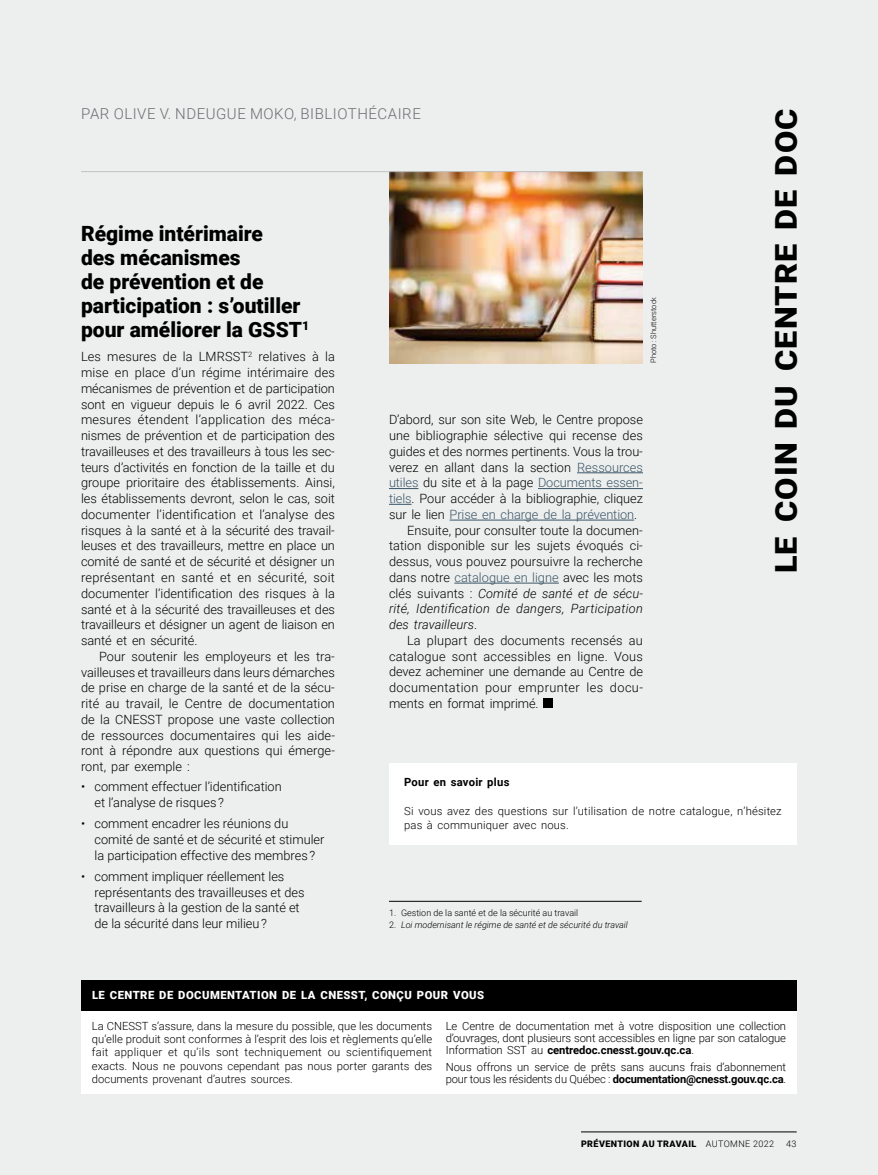
<style>
.page{position:relative;width:878px;height:1175px;background:#fff}
.page>*{position:absolute;margin:0;border:0;box-sizing:border-box;transform-origin:0 0}
.t1{font:900 30px "Roboto";letter-spacing:.035em;color:#000;scale:1.08 1}
.t2{font:900 21px/24px "Roboto";color:#000}
.t3{font:300 15px "Roboto";letter-spacing:.035em;color:#6c6e72}
.t4{font:300 12.75px/15.8px "Roboto";color:#000}
.t5{font:italic 300 12.75px "Roboto";letter-spacing:.02em;color:#000}
.t6{font:300 12.75px "Roboto";letter-spacing:-.005em;color:#3b5667}
.t7{font:300 12.75px "Roboto";letter-spacing:.03em;color:#000}
.t8{font:300 11.25px/13.4px "Roboto";letter-spacing:.005em;color:#000;text-align:justify}
.t9{font:900 11.25px "Roboto";letter-spacing:.04em;color:#fff}
.t10{font:700 11.25px "Roboto";letter-spacing:.025em;color:#000}
.t11{font:italic 300 9px "Roboto";color:#000}
.t12{font:300 9px "Roboto";color:#000}
.t13{font:900 9px "Roboto";letter-spacing:.045em;color:#000}
.t14{font:300 7.5px "Roboto";color:#000}
.s1{color:#3b5667}
.s2{color:#000}
.s3{font-style:normal}
.s4{font-weight:700}
.s5{font-weight:300}
</style>
<div class="page">
<div style="left:0;top:0;width:878px;height:1174px;background:#edeeee"></div>
<hr style="left:581px;top:1131px;width:215px;height:1px;background:#000">
<img style="left:389px;top:172px;width:254px;height:191px">
<div style="left:81px;top:1010px;width:715px;height:84px;background:#fff"></div>
<div style="left:81px;top:980px;width:715px;height:30px;background:#000"></div>
<hr style="left:577px;top:472px;width:66px;height:1px;background:#3b5667">
<svg style="left:389px;top:488px;width:29px;height:1px"></svg>
<hr style="left:538px;top:488px;width:105px;height:1px;background:#3b5667">
<svg style="left:389px;top:504px;width:22px;height:1px"></svg>
<hr style="left:449px;top:520px;width:185px;height:1px;background:#3b5667">
<hr style="left:454px;top:583px;width:105px;height:1px;background:#3b5667">
<div style="left:543px;top:698px;width:10px;height:10px;background:#000"></div>
<hr style="left:389px;top:901px;width:252px;height:1px;background:#000">
<div style="left:389px;top:762px;width:407px;height:82px;background:#fff"></div>
<hr style="left:81px;top:171px;width:562px;height:1px;background:#c1c2c3">
<p class="t3" style="left:81px;top:103px;width:341px">PAR OLIVE V. NDEUGUE MOKO, BIBLIOTHÉCAIRE</p>
<h1 class="t1" style="left:765px;top:573px;width:431px;rotate:-90deg">LE COIN DU CENTRE DE DOC</h1>
<h2 class="t2" style="left:81px;top:221px;width:230px">Régime intérimaire<br>des mécanismes<br>de prévention et de participation : s’outiller pour améliorer la GSST<sup>1</sup></h2>
<p class="t4" style="left:81px;top:348px;width:255px;text-align:justify">Les mesures de la LMRSST<sup>2</sup> relatives à la mise en place d’un régime intérimaire des mécanismes de prévention et de participation sont en vigueur depuis le 6 avril 2022. Ces mesures étendent l’application des méca&shy;nismes de prévention et de participation des travailleuses et des travailleurs à tous les sec&shy;teurs d’activités en fonction de la taille et du groupe prioritaire des établissements. Ainsi, les établissements devront, selon le cas, soit documenter l’identification et l’analyse des risques à la santé et à la sécurité des travail&shy;leuses et des travailleurs, mettre en place un comité de santé et de sécurité et désigner un représentant en santé et en sécurité, soit documenter l’identification des risques à la santé et à la sécurité des travailleuses et des travailleurs et désigner un agent de liaison en santé et en sécurité.</p>
<p class="t4" style="left:81px;top:648px;width:255px;text-align:justify;text-indent:18px">Pour soutenir les employeurs et les tra&shy;vailleuses et travailleurs dans leurs démarches de prise en charge de la santé et de la sécu&shy;rité au travail, le Centre de documentation de la CNESST propose une vaste collection de ressources documentaires qui les aide&shy;ront à répondre aux questions qui émerge&shy;ront, par exemple :</p>
<p class="t4" style="left:95px;top:778px;width:189px;text-indent:-14px">• comment effectuer l’identification et l’analyse de risques ?</p>
<p class="t4" style="left:95px;top:815px;width:231px;text-indent:-14px">• comment encadrer les réunions du comité de santé et de sécurité et stimuler la participation effective des membres ?</p>
<p class="t4" style="left:95px;top:868px;width:211px;text-indent:-14px">• comment impliquer réellement les représentants des travailleuses et des travailleurs à la gestion de la santé et de la sécurité dans leur milieu ?</p>
<p class="t14" style="left:648px;top:363px;width:68px;rotate:-90deg">Photo : Shutterstock</p>
<p class="t4" style="left:389px;top:411px;width:255px">D’abord, sur son site Web, le Centre propose</p>
<p class="t4" style="left:389px;top:427px;width:255px">une bibliographie sélective qui recense des</p>
<p class="t4" style="left:389px;top:443px;width:255px">guides et des normes pertinents. Vous la trou-</p>
<p class="t4" style="left:389px;top:459px;width:255px">verez en allant dans la section <span class="s1">Ressources</span></p>
<p class="t6" style="left:389px;top:474px;width:255px">utiles <span class="s2">du site et à la page</span> Documents essen-</p>
<p class="t4" style="left:389px;top:490px;width:255px"><span class="s1">tiels</span>. Pour accéder à la bibliographie, cliquez</p>
<p class="t6" style="left:389px;top:505px;width:250px"><span class="s2">sur le lien</span> Prise en charge de la prévention<span class="s2">.</span></p>
<p class="t4" style="left:407px;top:522px;width:237px">Ensuite, pour consulter toute la documen-</p>
<p class="t4" style="left:389px;top:537px;width:255px">tation disponible sur les sujets évoqués ci-</p>
<p class="t4" style="left:389px;top:553px;width:255px">dessus, vous pouvez poursuivre la recherche</p>
<p class="t4" style="left:389px;top:569px;width:255px">dans notre <span class="s1">catalogue en ligne</span> avec les mots</p>
<p class="t5" style="left:389px;top:584px;width:255px"><span class="s3">clés suivants :</span> Comité de santé et de sécu-</p>
<p class="t5" style="left:389px;top:600px;width:255px">rité, Identification de dangers, Participation</p>
<p class="t5" style="left:389px;top:615px;width:90px">des travailleurs<span class="s3">.</span></p>
<p class="t4" style="left:407px;top:632px;width:237px">La plupart des documents recensés au</p>
<p class="t4" style="left:389px;top:647px;width:255px">catalogue sont accessibles en ligne. Vous</p>
<p class="t4" style="left:389px;top:663px;width:255px">devez acheminer une demande au Centre de</p>
<p class="t7" style="left:389px;top:678px;width:255px">documentation pour emprunter les docu-</p>
<p class="t4" style="left:389px;top:695px;width:151px">ments en format imprimé.</p>
<p class="t10" style="left:404px;top:774px;width:107px">Pour en savoir plus</p>
<p class="t8" style="left:404px;top:803px;width:379px;line-height:14.2px">Si vous avez des questions sur l’utilisation de notre catalogue, n’hésitez pas à communiquer avec nous.</p>
<p class="t12" style="left:389px;top:906px;width:191px">1. Gestion de la santé et de la sécurité au travail</p>
<p class="t11" style="left:389px;top:918px;width:240px"><span class="s3">2.</span> Loi modernisant le régime de santé et de sécurité du travail</p>
<p class="t9" style="left:92px;top:987px;width:393px">LE CENTRE DE DOCUMENTATION DE LA CNESST, CONÇU POUR VOUS</p>
<p class="t8" style="left:92px;top:1018px;width:342px">La CNESST s’assure, dans la mesure du possible, que les documents qu’elle produit sont conformes à l’esprit des lois et règlements qu’elle fait appliquer et qu’ils sont techniquement ou scientifiquement exacts. Nous ne pouvons cependant pas nous porter garants des documents provenant d’autres sources.</p>
<p class="t8" style="left:446px;top:1019px;width:342px;line-height:12px">Le Centre de documentation met à votre disposition une collection d’ouvrages, dont plusieurs sont accessibles en ligne par son catalogue Information SST au <span class="s4">centredoc.cnesst.gouv.qc.ca</span>.</p>
<p class="t8" style="left:446px;top:1060px;width:342px;line-height:12px">Nous offrons un service de prêts sans aucuns frais d’abonnement pour tous les résidents du Québec : <span class="s4">documentation@cnesst.gouv.qc.ca</span>.</p>
<p class="t13" style="left:581px;top:1137px;width:195px">PRÉVENTION AU TRAVAIL <span class="s5">AUTOMNE 2022</span></p>
<p class="t12" style="left:786px;top:1137px;width:12px">43</p>
</div>
